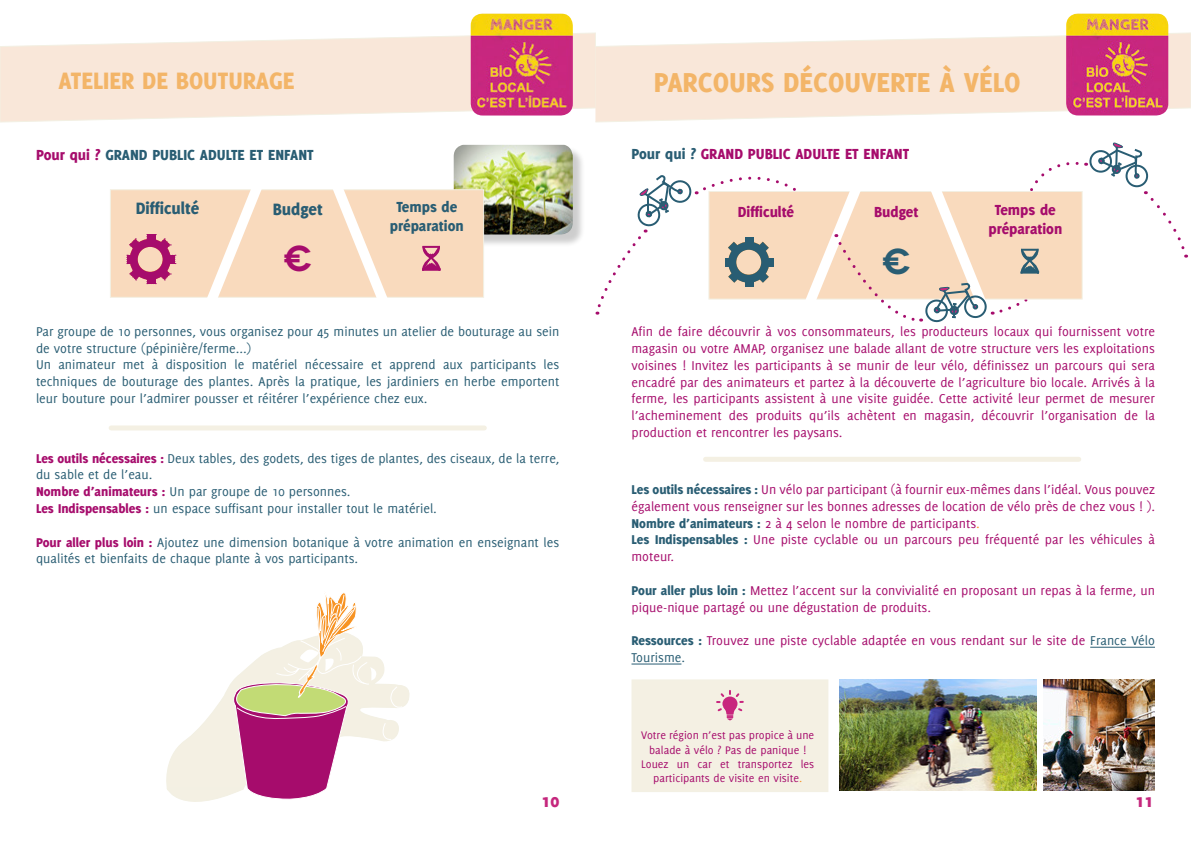
<style>
.page{position:relative;width:1191px;height:842px;background:#fff}
.page>*{position:absolute;margin:0;border:0;box-sizing:border-box;transform-origin:0 0}
.t1{font:600 36px "Novecentowide";color:#a60c6c}
.t2{font:600 36px "Novecentowide";color:#295d73}
.t3{font:800 30px "Delicious";color:#f3b568}
.t4{font:800 26px "Delicious";color:#f3b568}
.t5{font:800 20px "Delicious";color:#c5277d}
.t6{font:800 18px "Delicious";color:#295d73}
.t7{font:800 16px/19.2px "Delicious";color:#a60c6c;text-align:center}
.t8{font:800 16px/19.2px "Delicious";color:#295d73;text-align:center}
.t9{font:14px/16.8px "Delicious";color:#a60c6c}
.t10{font:14px/16.8px "Delicious";color:#295d73}
.t11{font:12px/14.4px "Delicious";color:#a60c6c;text-align:center}
.s1{color:#a60c6c}
.s2{font-weight:800;color:#a60c6c}
.s3{color:#295d73}
.s4{font-weight:800;color:#295d73}
.s5{color:#f79323}
</style>
<div class="page">
<div style="left:455px;top:146px;width:130px;height:101px;background:#000;opacity:.2"></div>
<img style="left:454px;top:145px;width:119px;height:89px">
<div style="left:110px;top:189px;width:374px;height:109px;background:#f9dabd;border:1px solid #f3f0e3"></div>
<svg style="left:198px;top:189px;width:74px;height:109px"></svg>
<svg style="left:323px;top:189px;width:73px;height:109px"></svg>
<svg style="left:0;top:32px;width:594px;height:91px"></svg>
<img style="left:471px;top:13px;width:102px;height:103px">
<div style="left:111px;top:425px;width:373px;height:5px;background:#f4f0e3"></div>
<svg style="left:422px;top:245px;width:19px;height:26px"></svg>
<svg style="left:126px;top:234px;width:50px;height:50px"></svg>
<svg style="left:166px;top:592px;width:244px;height:210px"></svg>
<img style="left:1044px;top:679px;width:111px;height:111px">
<svg style="left:594px;top:32px;width:597px;height:91px"></svg>
<img style="left:1066px;top:13px;width:102px;height:102px">
<hr style="left:1090px;top:647px;width:65px;height:1px;background:#295d73">
<hr style="left:631px;top:664px;width:50px;height:1px;background:#295d73">
<div style="left:705px;top:457px;width:373px;height:5px;background:#f4f0e3"></div>
<img style="left:839px;top:679px;width:197px;height:111px">
<div style="left:631px;top:679px;width:197px;height:113px;background:#f4f0e3;border:1px solid #f3f0e3"></div>
<svg style="left:716px;top:691px;width:28px;height:29px"></svg>
<svg style="left:595px;top:142px;width:593px;height:181px"></svg>
<h3 class="t4" style="left:58px;top:66px;width:238px">ATELIER DE BOUTURAGE</h3>
<p class="t8" style="left:36px;top:145px;width:279px"><span class="s1">Pour qui ?</span> GRAND PUBLIC ADULTE ET ENFANT</p>
<p class="t6" style="left:136px;top:198px;width:65px">Difficulté</p>
<p class="t6" style="left:273px;top:199px;width:51px">Budget</p>
<h1 class="t1" style="left:283px;top:236px;width:30px">€</h1>
<p class="t8" style="left:390px;top:197px;width:75px">Temps de préparation</p>
<p class="t10" style="left:36px;top:323px;width:525px">Par groupe de 10 personnes, vous organisez pour 45 minutes un atelier de bouturage au sein de votre structure (pépinière/ferme...)<br>Un animateur met à disposition le matériel nécessaire et apprend aux participants les techniques de bouturage des plantes. Après la pratique, les jardiniers en herbe emportent leur bouture pour l’admirer pousser et réitérer l’expérience chez eux.</p>
<p class="t10" style="left:36px;top:449px;width:525px"><span class="s2">Les outils nécessaires :</span> Deux tables, des godets, des tiges de plantes, des ciseaux, de la terre, du sable et de l’eau.<br><span class="s2">Nombre d’animateurs :</span> Un par groupe de 10 personnes.<br><span class="s2">Les Indispensables :</span> un espace suffisant pour installer tout le matériel.</p>
<p class="t10" style="left:36px;top:533px;width:525px"><span class="s2">Pour aller plus loin :</span> Ajoutez une dimension botanique à votre animation en enseignant les qualités et bienfaits de chaque plante à vos participants.</p>
<h3 class="t5" style="left:541px;top:788px;width:19px">10</h3>
<h2 class="t3" style="left:654px;top:65px;width:30px">Parcours</h2>
<h2 class="t3" style="left:783px;top:65px;width:224px">DéCOUVERTE à vélo</h2>
<p class="t7" style="left:631px;top:143px;width:279px"><span class="s3">Pour qui ?</span> GRAND PUBLIC ADULTE ET ENFANT</p>
<p class="t7" style="left:738px;top:202px;width:58px">Difficulté</p>
<p class="t7" style="left:874px;top:202px;width:46px">Budget</p>
<h1 class="t2" style="left:882px;top:239px;width:30px">€</h1>
<p class="t7" style="left:988px;top:200px;width:75px">Temps de préparation</p>
<p class="t9" style="left:631px;top:323px;width:525px;text-align:justify">Afin de faire découvrir à vos consommateurs, les producteurs locaux qui fournissent votre magasin ou votre AMAP, organisez une balade allant de votre structure vers les exploitations voisines ! Invitez les participants à se munir de leur vélo, définissez un parcours qui sera encadré par des animateurs et partez à la découverte de l’agriculture bio locale. Arrivés à la ferme, les participants assistent à une visite guidée. Cette activité leur permet de mesurer l’acheminement des produits qu’ils achètent en magasin, découvrir l’organisation de la production et rencontrer les paysans.</p>
<p class="t9" style="left:631px;top:481px;width:525px"><span class="s4">Les outils nécessaires :</span> Un vélo par participant (à fournir eux-mêmes dans l’idéal. Vous pouvez également vous renseigner sur les bonnes adresses de location de vélo près de chez vous ! ).<br><span class="s4">Nombre d’animateurs :</span> 2 à 4 selon le nombre de participants<span class="s5">.<br></span><span class="s4">Les Indispensables :</span> Une piste cyclable ou un parcours peu fréquenté par les véhicules à moteur.</p>
<p class="t9" style="left:631px;top:582px;width:525px"><span class="s4">Pour aller plus loin :</span> Mettez l’accent sur la convivialité en proposant un repas à la ferme, un pique-nique partagé ou une dégustation de produits.</p>
<p class="t9" style="left:631px;top:632px;width:525px"><span class="s4">Ressources :</span> Trouvez une piste cyclable adaptée en vous rendant sur le site de <span class="s3">France Vélo<br>Tourisme.</span></p>
<p class="t11" style="left:641px;top:728px;width:174px">Votre région n’est pas propice à une balade à vélo ? Pas de panique !<br>Louez un car et transportez les participants de visite en visite<span class="s5">.</span></p>
<h3 class="t5" style="left:1135px;top:789px;width:19px">11</h3>
</div>
